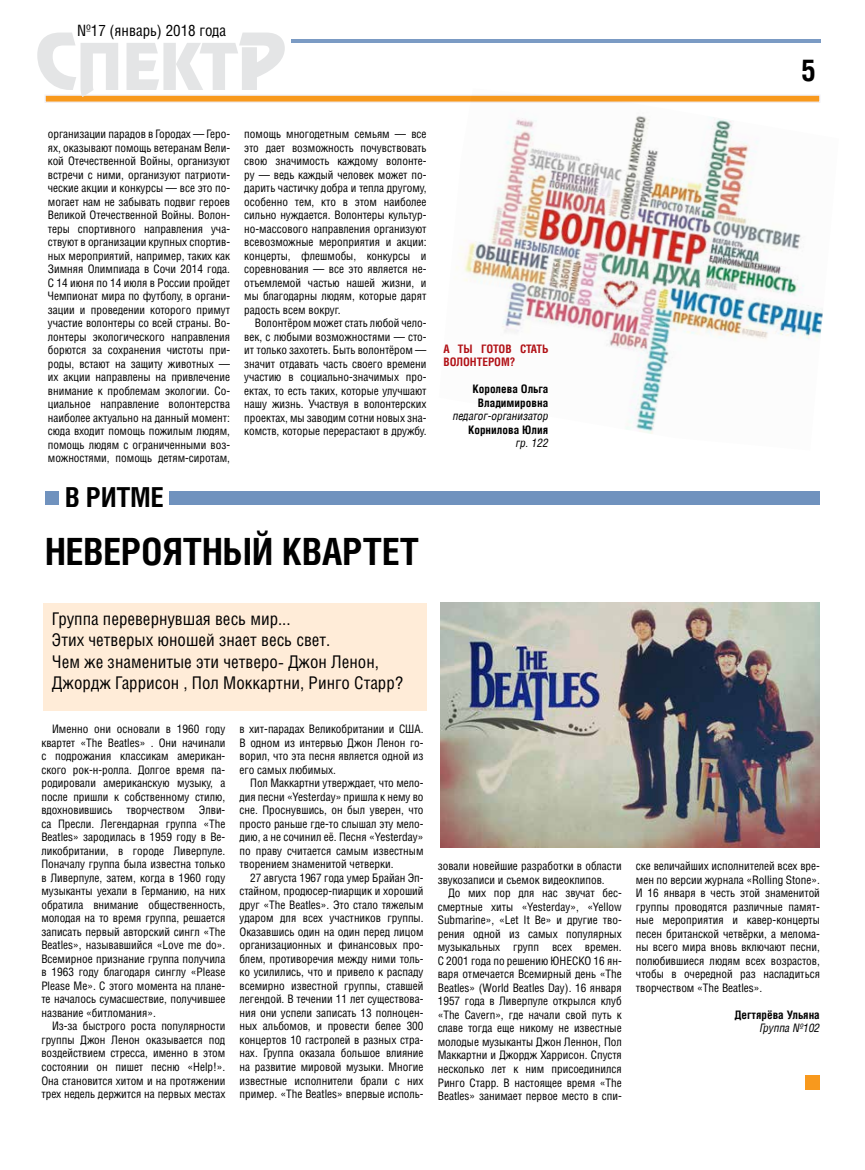
<style>
.page{position:relative;width:865px;height:1170px;background:#fff}
.page>*{position:absolute;margin:0;border:0;box-sizing:border-box;transform-origin:0 0}
.t1{font:700 37.5px "Helios Cond";color:#000}
.t2{font:700 30px "Helios Cond";color:#000}
.t3{font:700 27.5px "Helios Cond";color:#000}
.t4{font:17.5px/21px "Helios Cond";color:#000}
.t5{font:15px "AG Letterica Condensed C";color:#000}
.t6{font:11.25px/13.5px "AG Letterica Condensed C";color:#000;text-align:justify}
.t7{font:700 11.25px/13.5px "AG Letterica Condensed";color:#000;text-align:center}
.t8{font:italic 11.25px "AG Letterica Condensed";color:#000}
.t9{font:700 11.25px/13.5px "AG Letterica Condensed C";color:#b11116}
.t10{font:700 11.25px "AG Letterica Condensed C";color:#000}
</style>
<div class="page">
<hr style="left:291px;top:39px;width:529px;height:4px;background:#7b9bc4">
<div style="left:44px;top:94px;width:776px;height:9px;background:#f8991d;border:1px solid #f0eff5"></div>
<svg style="left:37px;top:33px;width:247px;height:64px"></svg>
<img style="left:438px;top:94px;width:385px;height:340px">
<div style="left:805px;top:1075px;width:14px;height:14px;background:#f8991d"></div>
<div style="left:43px;top:602px;width:383px;height:108px;background:#ffecd8"></div>
<div style="left:45px;top:491px;width:13px;height:14px;background:#7092be"></div>
<div style="left:169px;top:491px;width:650px;height:14px;background:#7092be"></div>
<img style="left:440px;top:602px;width:379px;height:245px">
<h3 class="t5" style="left:77px;top:21px;width:150px">№17 (январь) 2018 года</h3>
<h2 class="t2" style="left:800px;top:52px;width:16px">5</h2>
<p class="t6" style="left:48px;top:127px;width:184px">организации парадов в Городах — Геро&shy;ях, оказывают помощь ветеранам Вели&shy;кой Отечественной Войны, организуют встречи с ними, организуют патриоти&shy;ческие акции и конкурсы — все это по&shy;могает нам не забывать подвиг героев Великой Отечественной Войны. Волон&shy;теры спортивного направления уча&shy;ствуют в организации крупных спортив&shy;ных мероприятий, например, таких как Зимняя Олимпиада в Сочи 2014 года.<br>С 14 июня по 14 июля в России пройдет Чемпионат мира по футболу, в органи&shy;зации и проведении которого примут участие волонтеры со всей страны. Во&shy;лонтеры экологического направления борются за сохранения чистоты при&shy;роды, встают на защиту животных — их акции направлены на привлечение внимание к проблемам экологии. Со&shy;циальное направление волонтерства наиболее актуально на данный момент: сюда входит помощь пожилым людям, помощь людям с ограниченными воз&shy;можностями, помощь детям-сиротам,</p>
<p class="t6" style="left:244px;top:127px;width:184px">помощь многодетным семьям — все это дает возможность почувствовать свою значимость каждому волонте&shy;ру — ведь каждый человек может по&shy;дарить частичку добра и тепла другому, особенно тем, кто в этом наиболее сильно нуждается. Волонтеры культур&shy;но-массового направления организуют всевозможные мероприятия и акции: концерты, флешмобы, конкурсы и соревнования — все это является не&shy;отъемлемой частью нашей жизни, и мы благодарны людям, которые дарят радость всем вокруг.</p>
<p class="t6" style="left:244px;top:316px;width:184px;text-indent:11px">Волонтёром может стать любой чело&shy;век, с любыми возможностями — сто&shy;ит только захотеть. Быть волонтёром — значит отдавать часть своего времени участию в социально-значимых про&shy;ектах, то есть таких, которые улучшают нашу жизнь. Участвуя в волонтерских проектах, мы заводим сотни новых зна&shy;комств, которые перерастают в дружбу.</p>
<h3 class="t3" style="left:65px;top:481px;width:98px">В РИТМЕ</h3>
<h1 class="t1" style="left:45px;top:529px;width:79px">НЕВЕРОЯ</h1>
<h1 class="t1" style="left:183px;top:529px;width:237px">ТНЫЙ КВАРТЕТ</h1>
<p class="t9" style="left:443px;top:342px;width:106px">А ты готов стать волонтером?</p>
<p class="t7" style="left:472px;top:382px;width:77px">Королева Ольга<br>Владимировна</p>
<p class="t8" style="left:452px;top:409px;width:97px">педагог-организатор</p>
<p class="t7" style="left:468px;top:422px;width:82px">Корнилова Юлия</p>
<p class="t8" style="left:515px;top:436px;width:34px">гр. 122</p>
<h3 class="t4" style="left:52px;top:608px;width:352px">Группа перевернувшая весь мир...<br>Этих четверых юношей знает весь свет.<br>Чем же знаменитые эти четверо- Джон Ленон, Джордж Гаррисон , Пол Моккартни, Ринго Старр?</h3>
<p class="t6" style="left:41px;top:722px;width:185px;text-indent:11px">Именно они основали в 1960 году квартет «The Beatles» . Они начинали с подрожания классикам американ&shy;ского рок-н-ролла. Долгое время па&shy;родировали американскую музыку, а после пришли к собственному стилю, вдохновившись творчеством Элви&shy;са Пресли. Легендарная группа «The Beatles» зародилась в 1959 году в Ве&shy;ликобритании, в городе Ливерпуле.<br>Поначалу группа была известна только в Ливерпуле, затем, когда в 1960 году музыканты уехали в Германию, на них обратила внимание общественность, молодая на то время группа, решается записать первый авторский сингл «The Beatles», называвшийся «Love me do».<br>Всемирное признание группа получила в 1963 году благодаря синглу «Please Please Me». С этого момента на плане&shy;те началось сумасшествие, получившее название «битломания».</p>
<p class="t6" style="left:41px;top:1019px;width:185px;text-indent:11px">Из-за быстрого роста популярности группы Джон Ленон оказывается под воздействием стресса, именно в этом состоянии он пишет песню «Help!».<br>Она становится хитом и на протяжении трех недель держится на первых местах</p>
<p class="t6" style="left:239px;top:722px;width:185px">в хит-парадах Великобритании и США.<br>В одном из интервью Джон Ленон го&shy;ворил, что эта песня является одной из его самых любимых.</p>
<p class="t6" style="left:239px;top:776px;width:185px;text-indent:11px">Пол Маккартни утверждает, что мело&shy;дия песни «Yesterday» пришла к нему во сне. Проснувшись, он был уверен, что просто раньше где-то слышал эту мело&shy;дию, а не сочинил её. Песня «Yesterday» по праву считается самым известным творением знаменитой четверки.</p>
<p class="t6" style="left:239px;top:870px;width:185px;text-indent:11px">27 августа 1967 года умер Брайан Эп&shy;стайном, продюсер-пиарщик и хороший друг «The Beatles». Это стало тяжелым ударом для всех участников группы.<br>Оказавшись один на один перед лицом организационных и финансовых про&shy;блем, противоречия между ними толь&shy;ко усилились, что и привело к распаду всемирно известной группы, ставшей легендой. В течении 11 лет существова&shy;ния они успели записать 13 полноцен&shy;ных альбомов, и провести белее 300 концертов 10 гастролей в разных стра&shy;нах. Группа оказала большое влияние на развитие мировой музыки. Многие известные исполнители брали с них пример. «The Beatles» впервые исполь-</p>
<p class="t6" style="left:437px;top:859px;width:185px">зовали новейшие разработки в области звукозаписи и съемок видеоклипов.</p>
<p class="t6" style="left:437px;top:886px;width:185px;text-indent:11px">До мих пор для нас звучат бес&shy;смертные хиты «Yesterday», «Yellow Submarine», «Let It Be» и другие тво&shy;рения одной из самых популярных музыкальных групп всех времен.<br>С 2001 года по решению ЮНЕСКО 16 ян&shy;варя отмечается Всемирный день «The Beatles» (World Beatles Day). 16 января 1957 года в Ливерпуле открылся клуб «The Cavern», где начали свой путь к славе тогда еще никому не известные молодые музыканты Джон Леннон, Пол Маккартни и Джордж Харрисон. Спустя несколько лет к ним присоединился Ринго Старр. В настоящее время «The Beatles» занимает первое место в спи-</p>
<p class="t6" style="left:635px;top:859px;width:185px">ске величайших исполнителей всех вре&shy;мен по версии журнала «Rolling Stone».<br>И 16 января в честь этой знаменитой группы проводятся различные памят&shy;ные мероприятия и кавер-концерты песен британской четвёрки, а мелома&shy;ны всего мира вновь включают песни, полюбившиеся людям всех возрастов, чтобы в очередной раз насладиться творчеством «The Beatles».</p>
<p class="t10" style="left:734px;top:1007px;width:87px">Дегтярёва Ульяна</p>
<p class="t8" style="left:759px;top:1021px;width:62px">Группа №102</p>
</div>
